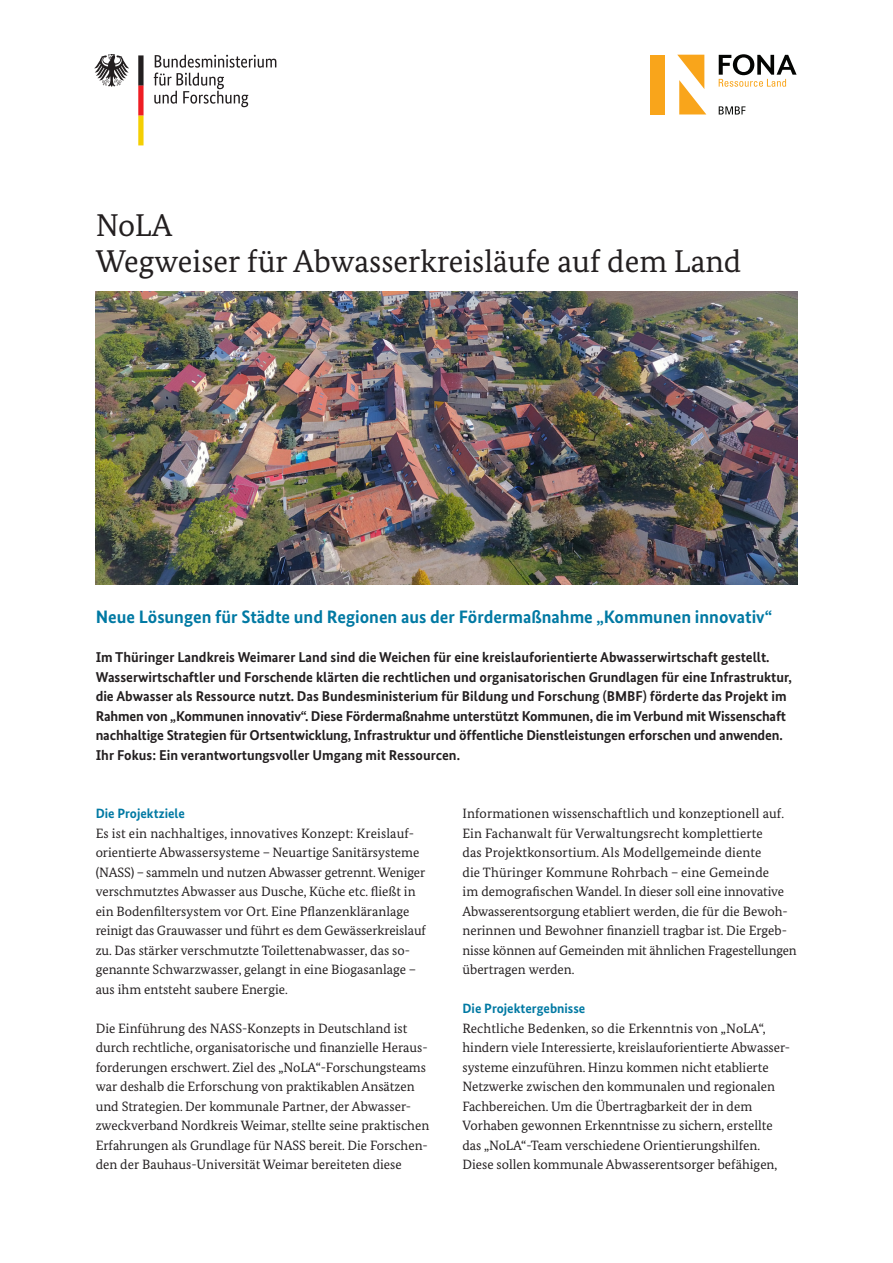
<style>
.page{position:relative;width:893px;height:1263px;background:#fff}
.page>*{position:absolute;margin:0;border:0;box-sizing:border-box;transform-origin:0 0}
.t1{font:31.5px "Bundes Serif";color:#231f20}
.t2{font:700 18px "Bundes Sans";color:#0079a3}
.t3{font:700 14.25px/19.5px "Bundes Sans";color:#231f20}
.t4{font:13.5px/19.5px "Bundes Serif";color:#231f20}
.t5{font:700 13.5px "Bundes Sans";color:#0079a3}
</style>
<div class="page">
<svg style="left:154px;top:55px;width:122px;height:52px"></svg>
<svg style="left:94px;top:54px;width:35px;height:33px"></svg>
<svg style="left:138px;top:55px;width:6px;height:90px"></svg>
<img style="left:96px;top:291px;width:701px;height:293px">
<div style="left:651px;top:55px;width:14px;height:59px;background:#f9a51b"></div>
<svg style="left:677px;top:55px;width:29px;height:59px"></svg>
<svg style="left:719px;top:106px;width:26px;height:8px"></svg>
<svg style="left:719px;top:54px;width:78px;height:33px"></svg>
<h1 class="t1" style="left:96px;top:206px;width:78px">NoLA</h1>
<h1 class="t1" style="left:96px;top:242px;width:647px">Wegweiser für Abwasserkreisläufe auf dem Land</h1>
<h2 class="t2" style="left:96px;top:606px;width:678px">Neue Lösungen für Städte und Regionen aus der Fördermaßnahme „Kommunen innovativ“</h2>
<p class="t3" style="left:96px;top:647px;width:698px">Im Thüringer Landkreis Weimarer Land sind die Weichen für eine kreislauforientierte Abwasserwirtschaft gestellt.<br>Wasserwirtschaftler und Forschende klärten die rechtlichen und organisatorischen Grundlagen für eine Infrastruktur, die Abwasser als Ressource nutzt. Das Bundesministerium für Bildung und Forschung (BMBF) förderte das Projekt im Rahmen von „Kommunen innovativ“. Diese Fördermaßnahme unterstützt Kommunen, die im Verbund mit Wissenschaft nachhaltige Strategien für Ortsentwicklung, Infrastruktur und öffentliche Dienstleistungen erforschen und anwenden.<br>Ihr Fokus: Ein verantwortungsvoller Umgang mit Ressourcen.</p>
<h3 class="t5" style="left:96px;top:805px;width:91px">Die Projektziele</h3>
<p class="t4" style="left:96px;top:823px;width:332px">Es ist ein nachhaltiges, innovatives Konzept: Kreislauf&shy;orientierte Abwassersysteme – Neuartige Sanitärsysteme (NASS) – sammeln und nutzen Abwasser getrennt. Weniger verschmutztes Abwasser aus Dusche, Küche etc. fließt in ein Bodenfiltersystem vor Ort. Eine Pflanzenkläranlage reinigt das Grauwasser und führt es dem Gewässerkreislauf zu. Das stärker verschmutzte Toilettenabwasser, das so&shy;genannte Schwarzwasser, gelangt in eine Biogasanlage – aus ihm entsteht saubere Energie.</p>
<p class="t4" style="left:96px;top:1018px;width:335px">Die Einführung des NASS-Konzepts in Deutschland ist durch rechtliche, organisatorische und finanzielle Heraus&shy;forderungen erschwert. Ziel des „NoLA“-Forschungsteams war deshalb die Erforschung von praktikablen Ansätzen und Strategien. Der kommunale Partner, der Abwasser&shy;zweckverband Nordkreis Weimar, stellte seine praktischen Erfahrungen als Grundlage für NASS bereit. Die Forschen&shy;den der Bauhaus-Universität Weimar bereiteten diese</p>
<p class="t4" style="left:462px;top:803px;width:336px">Informationen wissenschaftlich und konzeptionell auf.<br>Ein Fachanwalt für Verwaltungsrecht komplettierte<br>das Projektkonsortium. Als Modellgemeinde diente<br>die Thüringer Kommune Rohrbach – eine Gemeinde<br>im demografischen Wandel. In dieser soll eine innovative Abwasserentsorgung etabliert werden, die für die Bewoh&shy;nerinnen und Bewohner finanziell tragbar ist. Die Ergeb&shy;nisse können auf Gemeinden mit ähnlichen Fragestellungen übertragen werden.</p>
<p class="t5" style="left:462px;top:1000px;width:124px">Die Projektergebnisse</p>
<p class="t4" style="left:462px;top:1018px;width:329px">Rechtliche Bedenken, so die Erkenntnis von „NoLA“, hindern viele Interessierte, kreislauforientierte Abwasser&shy;systeme einzuführen. Hinzu kommen nicht etablierte Netzwerke zwischen den kommunalen und regionalen Fachbereichen. Um die Übertragbarkeit der in dem</p>
<p class="t4" style="left:462px;top:1115px;width:316px">Vorhaben gewonnen Erkenntnisse zu sichern, erstellte das „NoLA“-Team verschiedene Orientierungshilfen.<br>Diese sollen kommunale Abwasserentsorger befähigen,</p>
</div>
